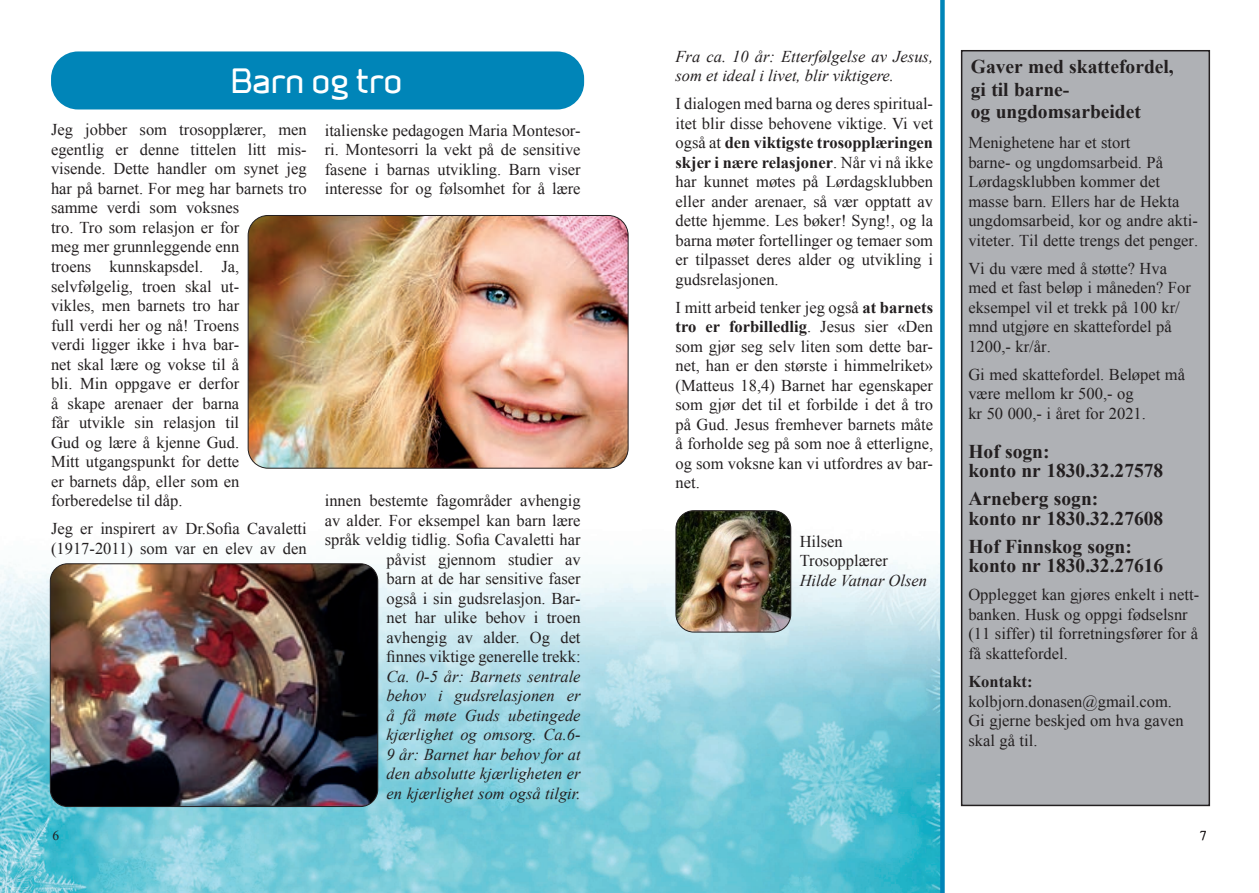
<style>
.page{position:relative;width:1259px;height:893px;background:#fff}
.page>*{position:absolute;margin:0;border:0;box-sizing:border-box;transform-origin:0 0}
.t1{font:31.5px "Infinity ST Bold";color:#fff}
.t2{font:700 19.5px/19.5px "Times New Roman";color:#231f20}
.t3{font:16.5px/19.5px "Times New Roman";color:#231f20}
.t4{font:italic 16.5px/19.5px "Times New Roman";color:#231f20;text-align:justify}
.t5{font:700 16.5px "Times New Roman";color:#231f20}
.t6{font:13.5px "Times New Roman";color:#231f20}
.s1{font-weight:700}
</style>
<div class="page">
<img style="left:0;top:433px;width:940px;height:460px">
<img style="left:50px;top:564px;width:328px;height:242px">
<div style="left:50px;top:563px;width:328px;height:244px;border:1px solid #231f20;border-radius:17px"></div>
<div style="left:51px;top:51px;width:533px;height:58px;background:#0085b8;border-radius:27px"></div>
<img style="left:248px;top:215px;width:380px;height:253px">
<div style="left:248px;top:215px;width:380px;height:254px;border:1px solid #231f20;border-radius:20px"></div>
<svg style="left:940px;top:0;width:4px;height:893px;background:#0b8aba"></svg>
<img style="left:676px;top:511px;width:115px;height:121px">
<div style="left:675px;top:510px;width:116px;height:122px;border:1px solid #231f20;border-radius:18px"></div>
<div style="left:961px;top:51px;width:248px;height:754px;background:#afb1b5"></div>
<div style="left:961px;top:50px;width:249px;height:756px;border:2px solid #231f20"></div>
<h1 class="t1" style="left:231px;top:57px;width:173px">Barn og tro</h1>
<p class="t3" style="left:51px;top:120px;width:257px">Jeg jobber som trosopplærer, men egentlig er denne tittelen litt mis&shy;visende. Dette handler om synet jeg har på barnet. For meg har barnets tro samme verdi som voksnes<br>tro. Tro som relasjon er for<br>meg mer grunnleggende enn<br>troens kunnskapsdel. Ja, selvfølgelig, troen skal ut-<br>vikles, men barnets tro har<br>full verdi her og nå! Troens<br>verdi ligger ikke i hva bar-<br>net skal lære og vokse til å<br>bli. Min oppgave er derfor<br>å skape arenaer der barna<br>får utvikle sin relasjon til<br>Gud og lære å kjenne Gud.<br>Mitt utgangspunkt for dette<br>er barnets dåp, eller som en forberedelse til dåp.</p>
<p class="t3" style="left:51px;top:518px;width:257px">Jeg er inspirert av Dr.Sofia Cavaletti (1917-2011) som var en elev av den</p>
<p class="t6" style="left:53px;top:826px;width:8px">6</p>
<p class="t3" style="left:325px;top:120px;width:257px;text-align:justify">italienske pedagogen Maria Montesor&shy;ri. Montesorri la vekt på de sensitive fasene i barnas utvikling. Barn viser interesse for og følsomhet for å lære</p>
<p class="t3" style="left:325px;top:490px;width:257px;text-align:right">innen bestemte fagområder avhengig av alder. For eksempel kan barn lære språk veldig tidlig. Sofia Cavaletti har påvist gjennom studier av<br>barn at de har sensitive faser<br>også i sin gudsrelasjon. Bar-<br>net har ulike behov i troen avhengig av alder. Og det<br>finnes viktige generelle trekk:</p>
<p class="t4" style="left:386px;top:666px;width:195px">Ca. 0-5 år: Barnets sentrale behov i gudsrelasjonen er å få møte Guds ubetingede kjærlighet og omsorg. Ca.6- 9 år: Barnet har behov for at den absolutte kjærligheten er en kjærlighet som også tilgir.</p>
<p class="t4" style="left:675px;top:46px;width:259px">Fra ca. 10 år: Etterfølgelse av Jesus, som et ideal i livet, blir viktigere.</p>
<p class="t3" style="left:675px;top:93px;width:259px;text-align:justify">I dialogen med barna og deres spiritual&shy;itet blir disse behovene viktige. Vi vet også at <span class="s1">den viktigste trosopplæringen skjer i nære relasjoner</span>. Når vi nå ikke har kunnet møtes på Lørdagsklubben eller ander arenaer, så vær opptatt av dette hjemme. Les bøker! Syng!, og la barna møter fortellinger og temaer som er tilpasset deres alder og utvikling i gudsrelasjonen.</p>
<p class="t3" style="left:675px;top:297px;width:259px;text-align:justify">I mitt arbeid tenker jeg også <span class="s1">at barnets tro er forbilledlig</span>. Jesus sier «Den som gjør seg selv liten som dette bar&shy;net, han er den største i himmelriket» (Matteus 18,4) Barnet har egenskaper som gjør det til et forbilde i det å tro på Gud. Jesus fremhever barnets måte å forholde seg på som noe å etterligne, og som voksne kan vi utfordres av bar&shy;net.</p>
<p class="t3" style="left:799px;top:531px;width:90px">Hilsen<br>Trosopplærer</p>
<p class="t4" style="left:799px;top:570px;width:129px">Hilde Vatnar Olsen</p>
<p class="t2" style="left:971px;top:55px;width:204px;line-height:22.5px">Gaver med skattefordel, gi til barne-<br>og ungdomsarbeidet</p>
<p class="t3" style="left:968px;top:133px;width:231px">Menighetene har et stort<br>barne- og ungdomsarbeid. På<br>Lørdagsklubben kommer det masse barn. Ellers har de Hekta ungdomsarbeid, kor og andre akti&shy;viteter. Til dette trengs det penger.</p>
<p class="t3" style="left:968px;top:258px;width:224px">Vi du være med å støtte? Hva med et fast beløp i måneden? For eksempel vil et trekk på 100 kr/ mnd utgjøre en skattefordel på<br>1200,- kr/år.</p>
<p class="t3" style="left:968px;top:364px;width:218px">Gi med skattefordel. Beløpet må være mellom kr 500,- og<br>kr 50 000,- i året for 2021.</p>
<p class="t2" style="left:968px;top:441px;width:196px">Hof sogn:<br>konto nr 1830.32.27578</p>
<p class="t2" style="left:968px;top:489px;width:196px">Arneberg sogn:<br>konto nr 1830.32.27608</p>
<p class="t2" style="left:968px;top:536px;width:196px">Hof Finnskog sogn: konto nr 1830.32.27616</p>
<p class="t3" style="left:968px;top:585px;width:232px">Opplegget kan gjøres enkelt i nett&shy;banken. Husk og oppgi fødselsnr (11 siffer) til forretningsfører for å få skattefordel.</p>
<p class="t5" style="left:968px;top:670px;width:66px">Kontakt:</p>
<p class="t3" style="left:968px;top:691px;width:217px">kolbjorn.donasen@gmail.com.<br>Gi gjerne beskjed om hva gaven skal gå til.</p>
<p class="t6" style="left:1199px;top:826px;width:8px">7</p>
</div>
